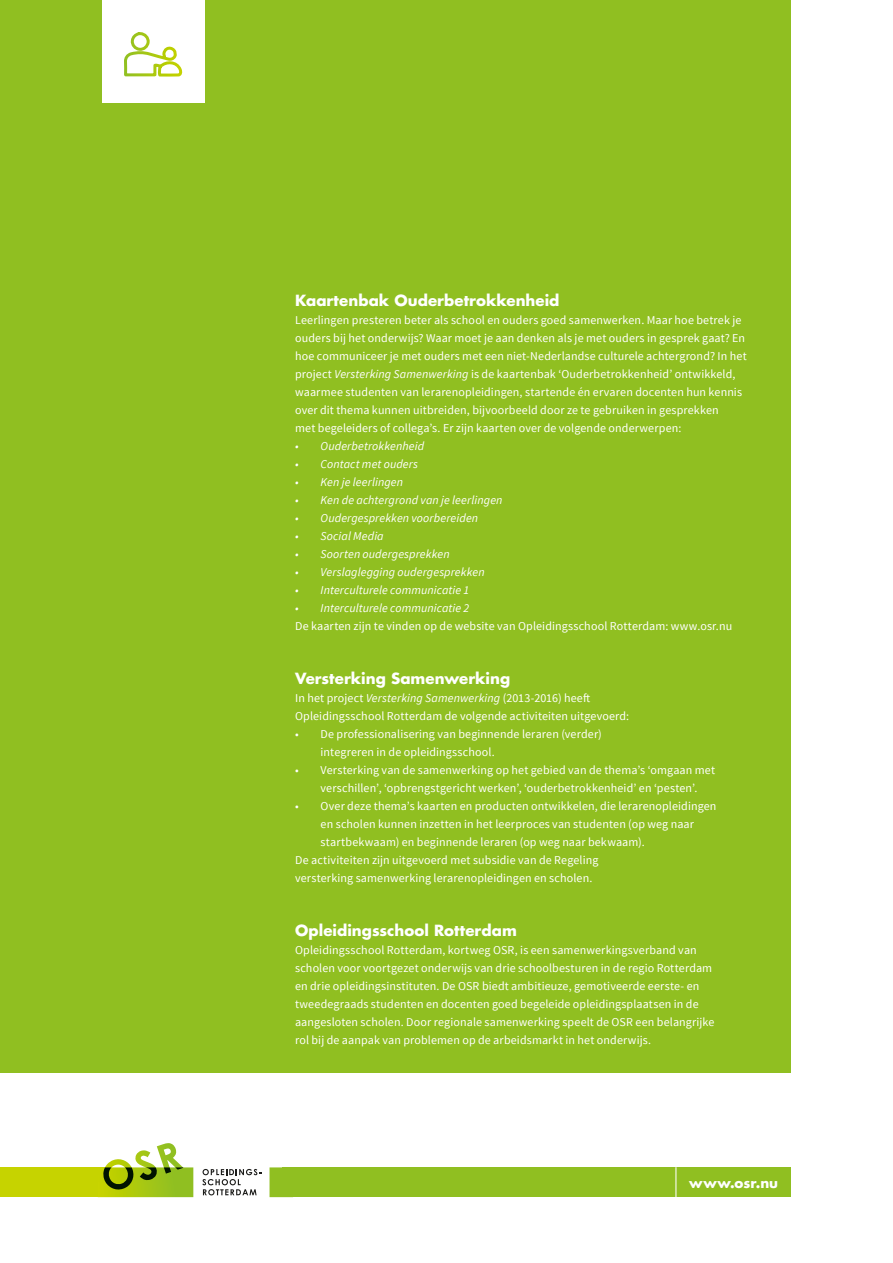
<style>
.page{position:relative;width:893px;height:1263px;background:#fff}
.page>*{position:absolute;margin:0;border:0;box-sizing:border-box;transform-origin:0 0}
.Kopje{font:700 40.5px "Futura Std";color:#fff;scale:.17 1}
.Heading_2{font:700 15px "Futura Std";letter-spacing:.005em;color:#fff}
.Kopje-2{font:700 13.5px "Futura Std";color:#fff}
.Paragraph{font:12px/18px "Source Sans Pro";letter-spacing:.01em;color:#fff}
.Paragraph-2{font:italic 12px "Source Sans Pro";letter-spacing:.01em;color:#fff}
.s1{font-style:italic}
</style>
<div class="page">
<div style="left:0;top:0;width:791px;height:821px;background:#90bf21"></div>
<div style="left:0;top:180px;width:791px;height:893px;background:#90bf21"></div>
<div style="left:102px;top:0;width:102px;height:102px;background:#fff"></div>
<div style="left:0;top:1167px;width:106px;height:30px;background:#c6d300"></div>
<div style="left:283px;top:1167px;width:508px;height:30px;background:#90bf21"></div>
<svg style="left:103px;top:1143px;width:180px;height:54px"></svg>
<svg style="left:124px;top:32px;width:59px;height:45px"></svg>
<p class="Heading_2" style="left:295px;top:290px;width:266px">Kaartenbak Ouderbetrokkenheid</p>
<p class="Paragraph" style="left:295px;top:311px;width:453px">Leerlingen presteren beter als school en ouders goed samenwerken. Maar hoe betrek je ouders bij het onderwijs? Waar moet je aan denken als je met ouders in gesprek gaat? En hoe communiceer je met ouders met een niet-Nederlandse culturele achtergrond? In het project <span class="s1">Versterking Samenwerking</span> is de kaartenbak ‘Ouderbetrokkenheid’ ontwikkeld, waarmee studenten van lerarenopleidingen, startende én ervaren docenten hun kennis over dit thema kunnen uitbreiden, bijvoorbeeld door ze te gebruiken in gesprekken<br>met begeleiders of collega’s. Er zijn kaarten over de volgende onderwerpen:</p>
<p class="Paragraph-2" style="left:295px;top:439px;width:131px">• Ouderbetrokkenheid</p>
<p class="Paragraph-2" style="left:295px;top:457px;width:124px">• Contact met ouders</p>
<p class="Paragraph-2" style="left:295px;top:475px;width:110px">• Ken je leerlingen</p>
<p class="Paragraph-2" style="left:295px;top:493px;width:209px">• Ken de achtergrond van je leerlingen</p>
<p class="Paragraph-2" style="left:295px;top:511px;width:185px">• Oudergesprekken voorbereiden</p>
<p class="Paragraph-2" style="left:295px;top:529px;width:90px">• Social Media</p>
<p class="Paragraph-2" style="left:295px;top:547px;width:156px">• Soorten oudergesprekken</p>
<p class="Paragraph-2" style="left:295px;top:565px;width:191px">• Verslaglegging oudergesprekken</p>
<p class="Paragraph-2" style="left:295px;top:583px;width:176px">• Interculturele communicatie 1</p>
<p class="Paragraph-2" style="left:295px;top:601px;width:176px">• Interculturele communicatie 2</p>
<p class="Paragraph" style="left:295px;top:617px;width:439px">De kaarten zijn te vinden op de website van Opleidingsschool Rotterdam: www.osr.nu</p>
<p class="Heading_2" style="left:295px;top:668px;width:217px">Versterking Samenwerking</p>
<p class="Paragraph" style="left:295px;top:689px;width:336px">In het project <span class="s1">Versterking Samenwerking</span> (2013-2016) heeft<br>Opleidingsschool Rotterdam de volgende activiteiten uitgevoerd:</p>
<p class="Paragraph" style="left:321px;top:725px;width:283px;text-indent:-26px">• De professionalisering van beginnende leraren (verder) integreren in de opleidingsschool.</p>
<p class="Paragraph" style="left:321px;top:761px;width:396px;text-indent:-26px">• Versterking van de samenwerking op het gebied van de thema’s ‘omgaan met verschillen’, ‘opbrengstgericht werken’, ‘ouderbetrokkenheid’ en ‘pesten’.</p>
<p class="Paragraph" style="left:321px;top:797px;width:397px;text-indent:-26px">• Over deze thema’s kaarten en producten ontwikkelen, die lerarenopleidingen en scholen kunnen inzetten in het leerproces van studenten (op weg naar startbekwaam) en beginnende leraren (op weg naar bekwaam).</p>
<p class="Paragraph" style="left:295px;top:851px;width:305px">De activiteiten zijn uitgevoerd met subsidie van de Regeling versterking samenwerking lerarenopleidingen en scholen.</p>
<p class="Heading_2" style="left:295px;top:920px;width:223px">Opleidingsschool Rotterdam</p>
<p class="Paragraph" style="left:295px;top:941px;width:421px">Opleidingsschool Rotterdam, kortweg OSR, is een samenwerkingsverband van scholen voor voortgezet onderwijs van drie schoolbesturen in de regio Rotterdam en drie opleidingsinstituten. De OSR biedt ambitieuze, gemotiveerde eerste- en tweedegraads studenten en docenten goed begeleide opleidingsplaatsen in de aangesloten scholen. Door regionale samenwerking speelt de OSR een belangrijke rol bij de aanpak van problemen op de arbeidsmarkt in het onderwijs.</p>
<p class="Kopje" style="left:674px;top:1156px;width:24px">|</p>
<p class="Kopje-2" style="left:689px;top:1174px;width:90px">www.osr.nu</p>
</div>
